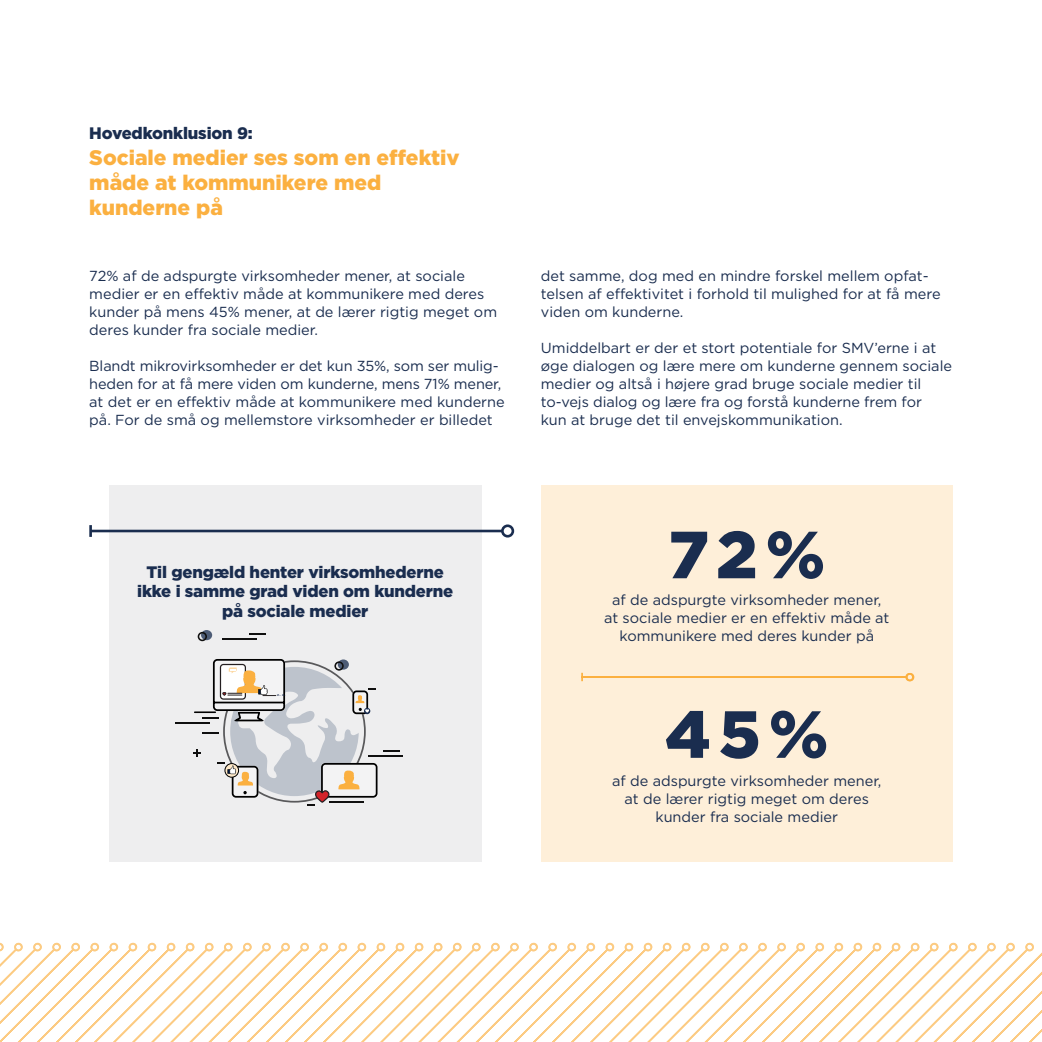
<style>
.page{position:relative;width:1042px;height:1042px;background:#fff}
.page>*{position:absolute;margin:0;border:0;box-sizing:border-box;transform-origin:0 0}
.t1{font:900 66.5px "Gotham";color:#1a2d4f}
.t2{font:900 21px/25.2px "Gotham";color:#fbb040}
.t3{font:900 16.62px/19.2px "Gotham";letter-spacing:-.01em;color:#1a2d4f;text-align:center}
.t4{font:14.53px/18px "Gotham";color:#1a2d4f}
.t5{font:500 2.8px "Gotham";color:#1a2d4f}
</style>
<div class="page">
<div style="left:541px;top:485px;width:411px;height:376px;background:#feefd9"></div>
<hr style="left:581px;top:676px;width:326px;height:2px;background:#fbb040">
<svg style="left:905px;top:673px;width:10px;height:9px"></svg>
<svg style="left:581px;top:673px;width:2px;height:8px"></svg>
<hr style="left:1041px;top:0;width:1px;height:1042px;background:#e6e7e8">
<svg style="left:0;top:943px;width:1042px;height:99px"></svg>
<div style="left:109px;top:485px;width:372px;height:376px;background:#eeeeef"></div>
<div style="left:321px;top:763px;width:56px;height:34px;border:2px solid #000;border-radius:4px"></div>
<hr style="left:91px;top:530px;width:411px;height:2px;background:#1a2d4f">
<svg style="left:89px;top:525px;width:3px;height:12px"></svg>
<div style="left:501px;top:524px;width:13px;height:13px;border:3px solid #1a2d4f;border-radius:50%"></div>
<hr style="left:175px;top:722px;width:34px;height:2px;background:#0f0f0f">
<hr style="left:369px;top:755px;width:34px;height:2px;background:#0f0f0f">
<svg style="left:383px;top:750px;width:17px;height:2px"></svg>
<div style="left:201px;top:630px;width:11px;height:10px;background:#4d5c76;border-radius:50%"></div>
<svg style="left:198px;top:632px;width:9px;height:9px"></svg>
<hr style="left:222px;top:638px;width:34px;height:2px;background:#0f0f0f">
<svg style="left:249px;top:633px;width:16px;height:1px"></svg>
<svg style="left:193px;top:659px;width:183px;height:146px"></svg>
<p class="t3" style="left:89px;top:124px;width:165px">Hovedkonklusion 9:</p>
<h2 class="t2" style="left:89px;top:144px;width:372px">Sociale medier ses som en effektiv måde at kommunikere med kunderne på</h2>
<p class="t4" style="left:89px;top:266px;width:409px">72% af de adspurgte virksomheder mener, at sociale medier er en effektiv måde at kommunikere med deres kunder på mens 45% mener, at de lærer rigtig meget om deres kunder fra sociale medier.</p>
<p class="t4" style="left:89px;top:356px;width:417px">Blandt mikrovirksomheder er det kun 35%, som ser mulig&shy;heden for at få mere viden om kunderne, mens 71% mener, at det er en effektiv måde at kommunikere med kunderne på. For de små og mellemstore virksomheder er billedet</p>
<p class="t4" style="left:541px;top:266px;width:401px">det samme, dog med en mindre forskel mellem opfat&shy;telsen af effektivitet i forhold til mulighed for at få mere viden om kunderne.</p>
<p class="t4" style="left:541px;top:338px;width:413px">Umiddelbart er der et stort potentiale for SMV’erne i at øge dialogen og lære mere om kunderne gennem sociale medier og altså i højere grad bruge sociale medier til to-vejs dialog og lære fra og forstå kunderne frem for<br>kun at bruge det til envejskommunikation.</p>
<p class="t3" style="left:137px;top:562px;width:317px">Til gengæld henter virksomhederne ikke i samme grad viden om kunderne på sociale medier</p>
<p class="t5" style="left:277px;top:693px;width:10px">#... #..</p>
<h1 class="t1" style="left:668px;top:509px;width:159px">72%</h1>
<p class="t4" style="left:604px;top:591px;width:287px;text-align:center">af de adspurgte virksomheder mener, at sociale medier er en effektiv måde at kommunikere med deres kunder på</p>
<h1 class="t1" style="left:665px;top:688px;width:165px">45%</h1>
<p class="t4" style="left:612px;top:771px;width:271px;text-align:center">af de adspurgte virksomheder mener, at de lærer rigtig meget om deres kunder fra sociale medier</p>
</div>
